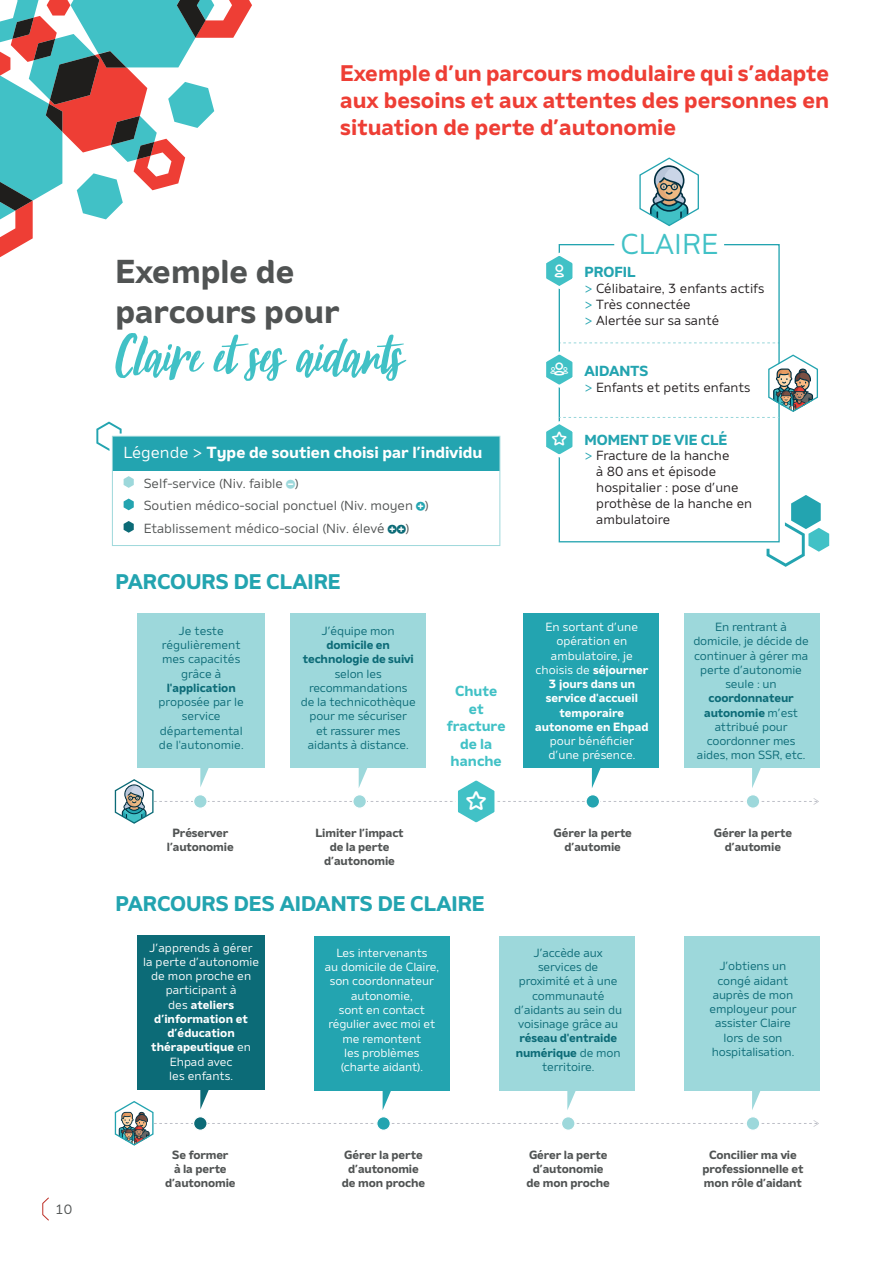
<style>
.page{position:relative;width:893px;height:1263px;background:#fff}
.page>*{position:absolute;margin:0;border:0;box-sizing:border-box;transform-origin:0 0}
.t1{font:66px "October Storm";color:#41c1c6}
.t2{font:700 33px/39.6px "Amino";color:#505353}
.t3{font:28.8px "Amino";color:#41c1c6}
.t4{font:700 22.5px/27px "Amino";color:#ee3e35;text-align:justify}
.t5{font:700 21.15px "Amino";color:#23a4b0}
.t6{font:700 16.2px "Amino";color:#fff}
.t7{font:700 14.55px "Amino";color:#23a4b0}
.t8{font:700 14.55px/17.4px "Amino";color:#41c1c6;text-align:center}
.t9{font:13.5px "Amino";color:#505353}
.t10{font:13.2px/15.9px "Amino";color:#231f20}
.t11{font:13.2px/22.4px "Amino";color:#505353}
.t12{font:11.85px/14.2px "Amino";letter-spacing:-.01em;color:#0c6b77;text-align:center}
.t13{font:11.85px/14.2px "Amino";letter-spacing:-.01em;color:#fff;text-align:center}
.t14{font:700 11.85px/14.2px "Amino";letter-spacing:-.01em;color:#505353;text-align:center}
.t15{font:700 11.85px/14.2px "Amino";color:#fff;text-align:center}
.t16{font:700 11.85px/14.2px "Amino";letter-spacing:-.01em;color:#0c6b77;text-align:center}
.s1{font-weight:400}
.s2{color:#23a4b0}
.s3{font-weight:700}
</style>
<div class="page">
<svg style="left:558px;top:244px;width:222px;height:299px"></svg>
<svg style="left:639px;top:157px;width:60px;height:70px"></svg>
<svg style="left:766px;top:495px;width:63px;height:72px"></svg>
<div style="left:138px;top:613px;width:127px;height:155px;background:#9dd8db"></div>
<div style="left:291px;top:613px;width:135px;height:155px;background:#9dd8db"></div>
<div style="left:524px;top:613px;width:135px;height:155px;background:#23a4b0"></div>
<div style="left:684px;top:613px;width:135px;height:155px;background:#9dd8db"></div>
<div style="left:138px;top:935px;width:127px;height:155px;background:#0c6b77"></div>
<div style="left:314px;top:935px;width:136px;height:155px;background:#23a4b0"></div>
<div style="left:499px;top:935px;width:135px;height:155px;background:#9dd8db"></div>
<div style="left:684px;top:935px;width:135px;height:155px;background:#9dd8db"></div>
<svg style="left:114px;top:1087px;width:705px;height:59px"></svg>
<svg style="left:96px;top:422px;width:26px;height:29px"></svg>
<div style="left:112px;top:436px;width:388px;height:34px;background:#23a4b0"></div>
<svg style="left:124px;top:476px;width:10px;height:12px"></svg>
<svg style="left:124px;top:498px;width:10px;height:12px"></svg>
<svg style="left:124px;top:521px;width:10px;height:12px"></svg>
<div style="left:112px;top:436px;width:388px;height:110px;border:1px solid #9dd8db"></div>
<svg style="left:0;top:0;width:252px;height:257px"></svg>
<svg style="left:42px;top:1197px;width:7px;height:24px"></svg>
<svg style="left:546px;top:350px;width:272px;height:109px"></svg>
<svg style="left:546px;top:251px;width:31px;height:40px"></svg>
<svg style="left:114px;top:765px;width:705px;height:59px"></svg>
<p class="t9" style="left:55px;top:1201px;width:19px">10</p>
<h3 class="t4" style="left:340px;top:59px;width:490px">Exemple d’un parcours modulaire qui s’adapte aux besoins et aux attentes des personnes en situation de perte d’autonomie</h3>
<h2 class="t2" style="left:115px;top:251px;width:225px">Exemple de parcours pour</h2>
<h1 class="t1" style="left:115px;top:324px;width:288px">Claire et ses aidants</h1>
<h3 class="t6" style="left:124px;top:443px;width:360px"><span class="s1">Légende &gt;</span> Type de soutien choisi par l’individu</h3>
<p class="t11" style="left:144px;top:472px;width:287px">Self-service (Niv. faible )<br>Soutien médico-social ponctuel (Niv. moyen )<br>Etablissement médico-social (Niv. élevé</p>
<p class="t11" style="left:406px;top:517px;width:5px">)</p>
<h3 class="t5" style="left:115px;top:568px;width:226px">PARCOURS DE CLAIRE</h3>
<p class="t12" style="left:322px;top:623px;width:74px">J’équipe mon</p>
<p class="t16" style="left:303px;top:637px;width:113px">domicile en technologie de suivi</p>
<p class="t12" style="left:301px;top:666px;width:117px">selon les recommandations de la technicothèque pour me sécuriser<br>et rassurer mes aidants à distance.</p>
<p class="t12" style="left:162px;top:623px;width:80px">Je teste régulièrement mes capacités grâce à</p>
<p class="t16" style="left:167px;top:680px;width:71px">l'application</p>
<p class="t12" style="left:159px;top:695px;width:87px">proposée par le service départemental de l'autonomie.</p>
<p class="t8" style="left:447px;top:682px;width:60px">Chute et fracture de la hanche</p>
<h3 class="t3" style="left:620px;top:227px;width:99px">CLAIRE</h3>
<p class="t7" style="left:584px;top:263px;width:53px">PROFIL</p>
<p class="t10" style="left:584px;top:280px;width:181px"><span class="s2">&gt;</span> Célibataire, 3 enfants actifs <span class="s2">&gt;</span> Très connectée<br><span class="s2">&gt;</span> Alertée sur sa santé</p>
<p class="t7" style="left:584px;top:362px;width:65px">AIDANTS</p>
<p class="t10" style="left:584px;top:379px;width:168px"><span class="s2">&gt;</span> Enfants et petits enfants</p>
<p class="t7" style="left:584px;top:430px;width:144px">MOMENT DE VIE CLÉ</p>
<p class="t10" style="left:596px;top:448px;width:157px;text-indent:-12px"><span class="s2">&gt;</span> Fracture de la hanche<br>à 80 ans et épisode hospitalier : pose d’une prothèse de la hanche en ambulatoire</p>
<p class="t15" style="left:535px;top:619px;width:115px"><span class="s1">En sortant d’une opération en ambulatoire, je choisis de</span> séjourner<br>3 jours dans un service d'accueil temporaire autonome en Ehpad</p>
<p class="t13" style="left:548px;top:734px;width:89px;text-align:left">pour bénéficier d’une présence.</p>
<p class="t12" style="left:693px;top:619px;width:117px">En rentrant à domicile, je décide de continuer à gérer ma perte d’autonomie seule : un</p>
<p class="t12" style="left:697px;top:691px;width:110px"><span class="s3">coordonnateur autonomie</span> m’est attribué pour coordonner mes aides, mon SSR, etc.</p>
<p class="t14" style="left:167px;top:825px;width:68px">Préserver l’autonomie</p>
<p class="t14" style="left:315px;top:825px;width:90px">Limiter l’impact de la perte d’autonomie</p>
<p class="t14" style="left:554px;top:825px;width:80px">Gérer la perte d’automie</p>
<h3 class="t5" style="left:115px;top:890px;width:370px">PARCOURS DES AIDANTS DE CLAIRE</h3>
<p class="t13" style="left:143px;top:940px;width:118px">J’apprends à gérer<br>la perte d’autonomie de mon proche en participant à<br>des <span class="s3">ateliers d’information et d’éducation thérapeutique</span> en<br>Ehpad avec<br>les enfants.</p>
<p class="t13" style="left:325px;top:945px;width:116px">Les intervenants<br>au domicile de Claire, son coordonnateur autonomie,<br>sont en contact régulier avec moi et me remontent<br>les problèmes (charte aidant).</p>
<p class="t12" style="left:514px;top:945px;width:109px">J’accède aux services de proximité et à une communauté d’aidants au sein du voisinage grâce au</p>
<p class="t16" style="left:516px;top:1031px;width:106px">réseau d'entraide numérique <span class="s1">de mon territoire.</span></p>
<p class="t14" style="left:165px;top:1147px;width:72px">Se former<br>à la perte d’autonomie</p>
<p class="t14" style="left:342px;top:1147px;width:85px">Gérer la perte d’autonomie de mon proche</p>
<p class="t14" style="left:527px;top:1147px;width:85px">Gérer la perte d’autonomie de mon proche</p>
<p class="t14" style="left:714px;top:825px;width:80px">Gérer la perte d’automie</p>
<p class="t12" style="left:709px;top:959px;width:89px">J’obtiens un congé aidant auprès de mon employeur pour assister Claire lors de son hospitalisation.</p>
<p class="t14" style="left:702px;top:1147px;width:103px">Concilier ma vie professionnelle et mon rôle d’aidant</p>
</div>
